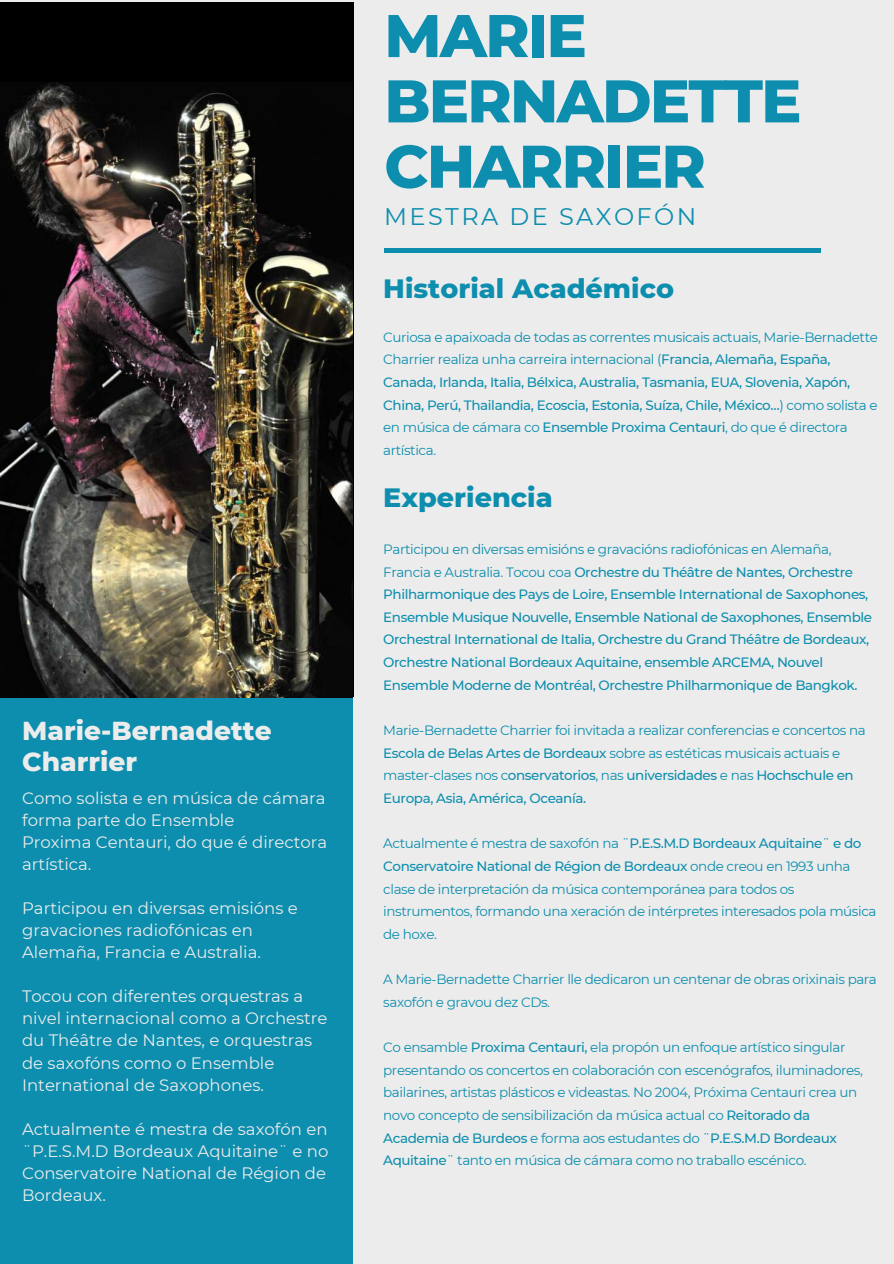
<style>
.page{position:relative;width:894px;height:1264px;background:#fff}
.page>*{position:absolute;margin:0;border:0;box-sizing:border-box;transform-origin:0 0}
.t1{font:800 60px/65.2px "Montserrat";letter-spacing:-.03em;color:#0d8eae}
.t2{font:800 27px "Montserrat";color:#0d8eae}
.t3{font:800 26.55px/30.9px "Montserrat";color:#ececec}
.t4{font:24px "Montserrat";letter-spacing:.1em;color:#0d8eae}
.t5{font:16.5px/22px "Montserrat";color:#ececec}
.t6{font:13.5px/22.6px "Montserrat";letter-spacing:-.03em;color:#0d8eae}
.t7{font:500 13.5px/22.6px "Montserrat";letter-spacing:-.03em;color:#0d8eae}
.s1{font-weight:400}
.s2{font-weight:500}
</style>
<div class="page">
<div style="left:0;top:0;width:893px;height:1263px;background:#ececec"></div>
<div style="left:0;top:604px;width:352px;height:659px;background:#0d8eae"></div>
<div style="left:384px;top:248px;width:436px;height:5px;background:#0d8eae"></div>
<div style="left:0;top:2px;width:353px;height:695px;background:#000"></div>
<img style="left:0;top:82px;width:352px;height:615px">
<h3 class="t3" style="left:22px;top:715px;width:251px">Marie-Bernadette<br>Charrier</h3>
<p class="t5" style="left:22px;top:786px;width:306px">Como solista e en música de cámara forma parte do Ensemble<br>Proxima Centauri, do que é directora artística.</p>
<p class="t5" style="left:22px;top:897px;width:277px">Participou en diversas emisións e gravaciones radiofónicas en<br>Alemaña, Francia e Australia.</p>
<p class="t5" style="left:22px;top:985px;width:307px">Tocou con diferentes orquestras a nivel internacional como a Orchestre du Théâtre de Nantes, e orquestras de saxofóns como o Ensemble<br>International de Saxophones.</p>
<p class="t5" style="left:22px;top:1117px;width:308px">Actualmente é mestra de saxofón en ¨P.E.S.M.D Bordeaux Aquitaine¨ e no<br>Conservatoire National de Région de<br>Bordeaux.</p>
<h1 class="t1" style="left:384px;top:3px;width:418px">MARIE<br>BERNADETTE<br>CHARRIER</h1>
<h3 class="t4" style="left:384px;top:201px;width:313px">MESTRA DE SAXOFÓN</h3>
<h2 class="t2" style="left:383px;top:272px;width:292px">Historial Académico</h2>
<p class="t7" style="left:383px;top:325px;width:496px"><span class="s1">Curiosa e apaixoada de todas as correntes musicais actuais, Marie-Bernadette Charrier realiza unha carreira internacional (</span>Francia, Alemaña, España, Canada, Irlanda, Italia, Bélxica, Australia, Tasmania, EUA, Slovenia, Xapón, China, Perú, Thailandia, Ecoscia, Estonia, Suíza, Chile, México…<span class="s1">) como solista e en música de cámara co</span> Ensemble Proxima Centauri<span class="s1">, do que é directora artística.</span></p>
<h2 class="t2" style="left:383px;top:481px;width:171px">Experiencia</h2>
<p class="t7" style="left:383px;top:537px;width:490px"><span class="s1">Participou en diversas emisións e gravacións radiofónicas en Alemaña, Francia e Australia. Tocou coa</span> Orchestre du Théâtre de Nantes, Orchestre Philharmonique des Pays de Loire, Ensemble International de Saxophones, Ensemble Musique Nouvelle, Ensemble National de Saxophones, Ensemble Orchestral International de Italia, Orchestre du Grand Théâtre de Bordeaux, Orchestre National Bordeaux Aquitaine, ensemble ARCEMA, Nouvel Ensemble Moderne de Montréal, Orchestre Philharmonique de Bangkok.</p>
<p class="t6" style="left:383px;top:719px;width:484px">Marie-Bernadette Charrier foi invitada a realizar conferencias e concertos na <span class="s2">Escola de Belas Artes de Bordeaux</span> sobre as estéticas musicais actuais e master-clases nos c<span class="s2">onservatorios</span>, nas <span class="s2">universidades</span> e nas <span class="s2">Hochschule en Europa, Asia, América, Oceanía.</span></p>
<p class="t6" style="left:383px;top:832px;width:494px">Actualmente é mestra de saxofón na <span class="s2">¨P.E.S.M.D Bordeaux Aquitaine¨ e do Conservatoire National de Région de Bordeaux</span> onde creou en 1993 unha clase de interpretación da música contemporánea para todos os instrumentos, formando una xeración de intérpretes interesados pola música de hoxe.</p>
<p class="t6" style="left:383px;top:968px;width:495px">A Marie-Bernadette Charrier lle dedicaron un centenar de obras orixinais para saxofón e gravou dez CDs.</p>
<p class="t6" style="left:383px;top:1035px;width:481px">Co ensamble <span class="s2">Proxima Centauri,</span> ela propón un enfoque artístico singular presentando os concertos en colaboración con escenógrafos, iluminadores, bailarines, artistas plásticos e videastas. No 2004, Próxima Centauri crea un novo concepto de sensibilización da música actual co <span class="s2">Reitorado da Academia de Burdeos</span> e forma aos estudantes do <span class="s2">¨P.E.S.M.D Bordeaux Aquitaine¨</span> tanto en música de cámara como no traballo escénico.</p>
</div>
